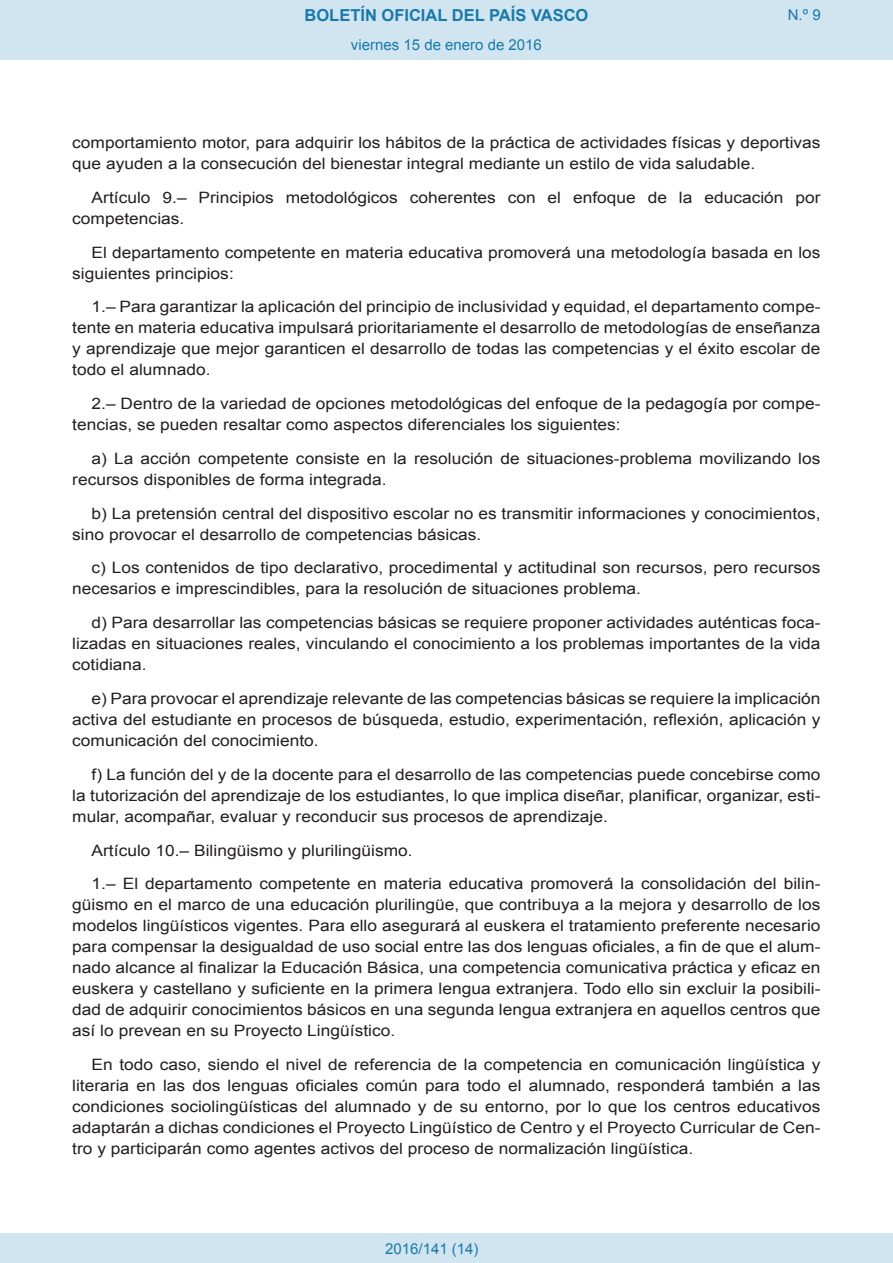
<style>
.page{position:relative;width:893px;height:1263px;background:#fff}
.page>*{position:absolute;margin:0;border:0;box-sizing:border-box;transform-origin:0 0}
.t1{font:700 16.5px "Arial";color:#1879ad}
.BOPVDetalle{font:15.6px/21px "Arial";color:#231f20;scale:1.11 1}
.Paginacion_Centro{font:15px "Arial";color:#1879ad}
</style>
<div class="page">
<div style="left:0;top:0;width:893px;height:60px;background:#d0e5f0"></div>
<div style="left:0;top:1233px;width:893px;height:30px;background:#d0e5f0"></div>
<p class="t1" style="left:305px;top:4px;width:285px">BOLETÍN OFICIAL DEL PAÍS VASCO</p>
<p class="Paginacion_Centro" style="left:351px;top:35px;width:192px">viernes 15 de enero de 2016</p>
<p class="Paginacion_Centro" style="left:788px;top:5px;width:34px">N.º 9</p>
<p class="BOPVDetalle" style="left:72px;top:132px;width:676px">comportamiento motor, para adquirir los hábitos de la práctica de actividades físicas y deportivas que ayuden a la consecución del bienestar integral mediante un estilo de vida saludable.</p>
<p class="BOPVDetalle" style="left:72px;top:187px;width:676px;text-indent:19px">Artículo 9.– Principios metodológicos coherentes con el enfoque de la educación por competencias.</p>
<p class="BOPVDetalle" style="left:72px;top:242px;width:676px;text-indent:19px">El departamento competente en materia educativa promoverá una metodología basada en los siguientes principios:</p>
<p class="BOPVDetalle" style="left:72px;top:297px;width:676px;text-align:justify;text-indent:19px">1.– Para garantizar la aplicación del principio de inclusividad y equidad, el departamento compe&shy;tente en materia educativa impulsará prioritariamente el desarrollo de metodologías de enseñanza y aprendizaje que mejor garanticen el desarrollo de todas las competencias y el éxito escolar de todo el alumnado.</p>
<p class="BOPVDetalle" style="left:72px;top:393px;width:676px;text-indent:19px">2.– Dentro de la variedad de opciones metodológicas del enfoque de la pedagogía por compe&shy;tencias, se pueden resaltar como aspectos diferenciales los siguientes:</p>
<p class="BOPVDetalle" style="left:72px;top:448px;width:676px;text-indent:19px">a) La acción competente consiste en la resolución de situaciones-problema movilizando los recursos disponibles de forma integrada.</p>
<p class="BOPVDetalle" style="left:72px;top:503px;width:676px;text-indent:19px">b) La pretensión central del dispositivo escolar no es transmitir informaciones y conocimientos, sino provocar el desarrollo de competencias básicas.</p>
<p class="BOPVDetalle" style="left:72px;top:558px;width:676px;text-indent:19px">c) Los contenidos de tipo declarativo, procedimental y actitudinal son recursos, pero recursos necesarios e imprescindibles, para la resolución de situaciones problema.</p>
<p class="BOPVDetalle" style="left:72px;top:612px;width:676px;text-align:justify;text-indent:19px">d) Para desarrollar las competencias básicas se requiere proponer actividades auténticas foca&shy;lizadas en situaciones reales, vinculando el conocimiento a los problemas importantes de la vida cotidiana.</p>
<p class="BOPVDetalle" style="left:72px;top:688px;width:676px;text-align:justify;text-indent:19px">e) Para provocar el aprendizaje relevante de las competencias básicas se requiere la implicación activa del estudiante en procesos de búsqueda, estudio, experimentación, reflexión, aplicación y comunicación del conocimiento.</p>
<p class="BOPVDetalle" style="left:72px;top:764px;width:676px;text-align:justify;text-indent:19px">f) La función del y de la docente para el desarrollo de las competencias puede concebirse como la tutorización del aprendizaje de los estudiantes, lo que implica diseñar, planificar, organizar, esti&shy;mular, acompañar, evaluar y reconducir sus procesos de aprendizaje.</p>
<p class="BOPVDetalle" style="left:92px;top:840px;width:291px">Artículo 10.– Bilingüismo y plurilingüismo.</p>
<p class="BOPVDetalle" style="left:72px;top:873px;width:676px;text-align:justify;text-indent:19px">1.– El departamento competente en materia educativa promoverá la consolidación del bilin&shy;güismo en el marco de una educación plurilingüe, que contribuya a la mejora y desarrollo de los modelos lingüísticos vigentes. Para ello asegurará al euskera el tratamiento preferente necesario para compensar la desigualdad de uso social entre las dos lenguas oficiales, a fin de que el alum&shy;nado alcance al finalizar la Educación Básica, una competencia comunicativa práctica y eficaz en euskera y castellano y suficiente en la primera lengua extranjera. Todo ello sin excluir la posibili&shy;dad de adquirir conocimientos básicos en una segunda lengua extranjera en aquellos centros que así lo prevean en su Proyecto Lingüístico.</p>
<p class="BOPVDetalle" style="left:72px;top:1054px;width:676px;text-align:justify;text-indent:19px">En todo caso, siendo el nivel de referencia de la competencia en comunicación lingüística y literaria en las dos lenguas oficiales común para todo el alumnado, responderá también a las condiciones sociolingüísticas del alumnado y de su entorno, por lo que los centros educativos adaptarán a dichas condiciones el Proyecto Lingüístico de Centro y el Proyecto Curricular de Cen&shy;tro y participarán como agentes activos del proceso de normalización lingüística.</p>
<p class="Paginacion_Centro" style="left:385px;top:1238px;width:95px">2016/141 (14)</p>
</div>
